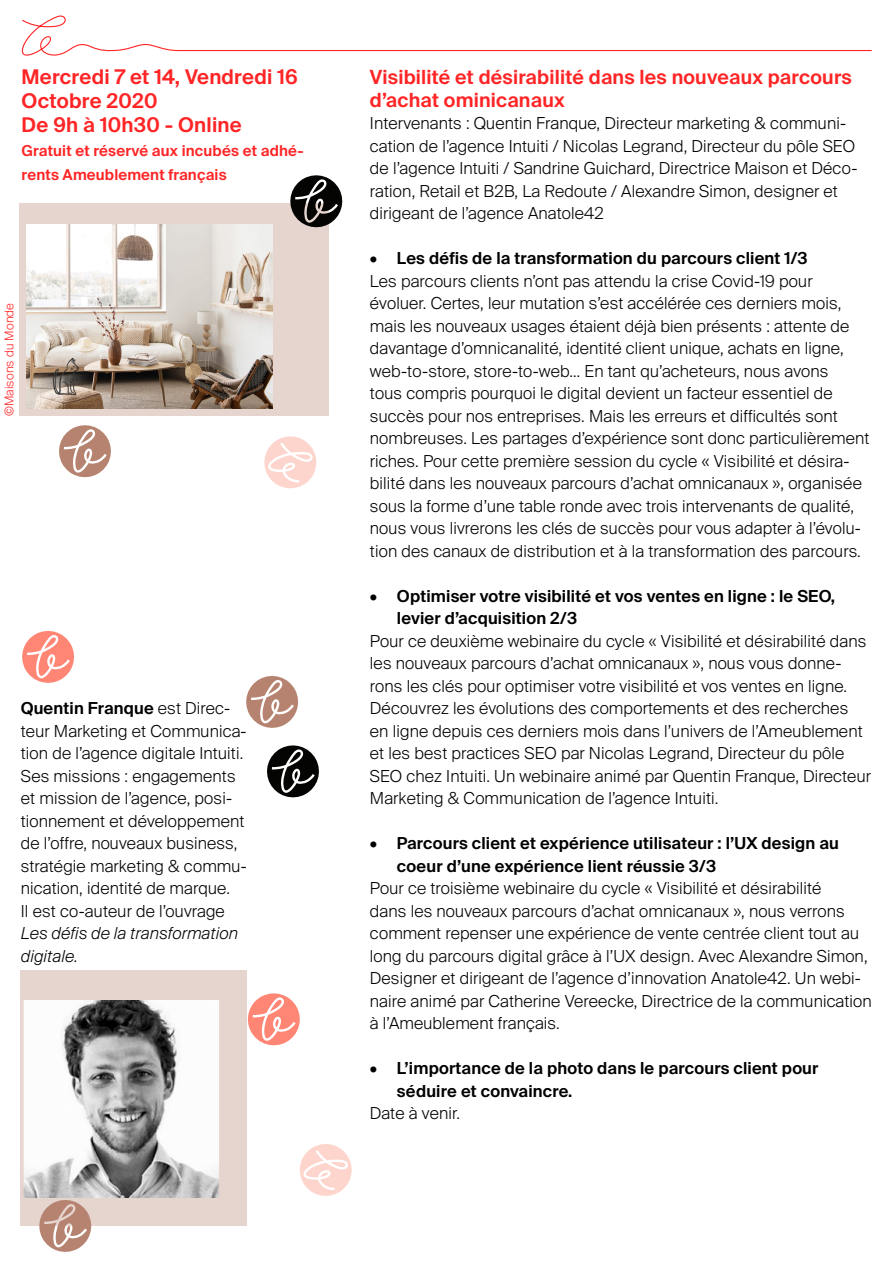
<style>
.page{position:relative;width:893px;height:1263px;background:#fff}
.page>*{position:absolute;margin:0;border:0;box-sizing:border-box;transform-origin:0 0}
.sous-titre_1{font:600 20.25px/24px "Suisse Intl";letter-spacing:.01em;color:#ff2526}
.Labeur{font:600 19.5px/22.5px "Suisse Intl";letter-spacing:.01em;color:#ff2526}
.Labeur-2{font:300 16.5px/22.5px "Suisse Intl";letter-spacing:.01em;color:#000}
.t1{font:600 16.5px/22.5px "Suisse Intl";letter-spacing:.01em;color:#000}
.sous-titre_1-2{font:600 15px/24px "Suisse Intl";letter-spacing:.01em;color:#ff2526}
.sous-titre_1-3{font:300 12px "Suisse Intl";letter-spacing:.01em;color:#ff2526}
.s1{font-weight:600}
.s2{font-style:italic}
</style>
<div class="page">
<div style="left:19px;top:203px;width:310px;height:213px;background:#e6d4ce"></div>
<svg style="left:264px;top:436px;width:53px;height:53px"></svg>
<svg style="left:21px;top:15px;width:851px;height:41px"></svg>
<div style="left:21px;top:971px;width:226px;height:255px;background:#e6d4ce"></div>
<img style="left:25px;top:1001px;width:193px;height:197px">
<div style="left:22px;top:978px;width:199px;height:242px;border:2px solid #e6d4ce"></div>
<svg style="left:299px;top:1144px;width:53px;height:52px"></svg>
<svg style="left:36px;top:1196px;width:59px;height:56px"></svg>
<svg style="left:247px;top:993px;width:53px;height:53px"></svg>
<svg style="left:59px;top:425px;width:52px;height:53px"></svg>
<svg style="left:22px;top:631px;width:52px;height:52px"></svg>
<svg style="left:290px;top:175px;width:53px;height:53px"></svg>
<svg style="left:267px;top:745px;width:52px;height:53px"></svg>
<svg style="left:246px;top:676px;width:53px;height:52px"></svg>
<img style="left:27px;top:224px;width:245px;height:184px">
<p class="sous-titre_1" style="left:22px;top:65px;width:278px">Mercredi 7 et 14, Vendredi 16<br>Octobre 2020<br>De 9h à 10h30 - Online</p>
<p class="sous-titre_1-2" style="left:22px;top:139px;width:284px">Gratuit et réservé aux incubés et adhé&shy;rents Ameublement français</p>
<p class="sous-titre_1-3" style="left:2px;top:416px;width:115px;rotate:-90deg">©Maisons du Monde</p>
<p class="Labeur-2" style="left:21px;top:697px;width:227px"><span class="s1">Quentin Franque</span> est Direc&shy;teur Marketing et Communica&shy;tion de l’agence digitale Intuiti.<br>Ses missions : engagements et mission de l’agence, posi&shy;tionnement et développement de l’offre, nouveaux business, stratégie marketing &amp; commu&shy;nication, identité de marque.<br>Il est co-auteur de l’ouvrage<br><span class="s2">Les défis de la transformation digitale.</span></p>
<p class="Labeur" style="left:370px;top:66px;width:483px">Visibilité et désirabilité dans les nouveaux parcours d’achat ominicanaux</p>
<p class="Labeur-2" style="left:370px;top:112px;width:489px">Intervenants : Quentin Franque, Directeur marketing &amp; communi&shy;cation de l’agence Intuiti / Nicolas Legrand, Directeur du pôle SEO de l’agence Intuiti / Sandrine Guichard, Directrice Maison et Déco&shy;ration, Retail et B2B, La Redoute / Alexandre Simon, designer et dirigeant de l’agence Anatole42</p>
<p class="t1" style="left:370px;top:247px;width:439px">• Les défis de la transformation du parcours client 1/3</p>
<p class="Labeur-2" style="left:370px;top:270px;width:501px">Les parcours clients n’ont pas attendu la crise Covid-19 pour évoluer. Certes, leur mutation s’est accélérée ces derniers mois, mais les nouveaux usages étaient déjà bien présents : attente de davantage d’omnicanalité, identité client unique, achats en ligne, web-to-store, store-to-web… En tant qu’acheteurs, nous avons<br>tous compris pourquoi le digital devient un facteur essentiel de succès pour nos entreprises. Mais les erreurs et difficultés sont nombreuses. Les partages d’expérience sont donc particulièrement riches. Pour cette première session du cycle « Visibilité et désira&shy;bilité dans les nouveaux parcours d’achat omnicanaux », organisée sous la forme d’une table ronde avec trois intervenants de qualité, nous vous livrerons les clés de succès pour vous adapter à l’évolu&shy;tion des canaux de distribution et à la transformation des parcours.</p>
<p class="t1" style="left:397px;top:585px;width:440px;text-indent:-27px">• Optimiser votre visibilité et vos ventes en ligne : le SEO, levier d’acquisition 2/3</p>
<p class="Labeur-2" style="left:370px;top:630px;width:502px">Pour ce deuxième webinaire du cycle « Visibilité et désirabilité dans les nouveaux parcours d’achat omnicanaux », nous vous donne&shy;rons les clés pour optimiser votre visibilité et vos ventes en ligne.<br>Découvrez les évolutions des comportements et des recherches<br>en ligne depuis ces derniers mois dans l’univers de l’Ameublement et les best practices SEO par Nicolas Legrand, Directeur du pôle SEO chez Intuiti. Un webinaire animé par Quentin Franque, Directeur Marketing &amp; Communication de l’agence Intuiti.</p>
<p class="t1" style="left:397px;top:832px;width:444px;text-indent:-27px">• Parcours client et expérience utilisateur : l’UX design au coeur d’une expérience lient réussie 3/3</p>
<p class="Labeur-2" style="left:370px;top:877px;width:503px">Pour ce troisième webinaire du cycle « Visibilité et désirabilité<br>dans les nouveaux parcours d’achat omnicanaux », nous verrons comment repenser une expérience de vente centrée client tout au long du parcours digital grâce à l’UX design. Avec Alexandre Simon, Designer et dirigeant de l’agence d’innovation Anatole42. Un webi&shy;naire animé par Catherine Vereecke, Directrice de la communication à l’Ameublement français.</p>
<p class="t1" style="left:397px;top:1057px;width:423px;text-indent:-27px">• L’importance de la photo dans le parcours client pour séduire et convaincre.</p>
<p class="Labeur-2" style="left:370px;top:1102px;width:91px">Date à venir.</p>
</div>
